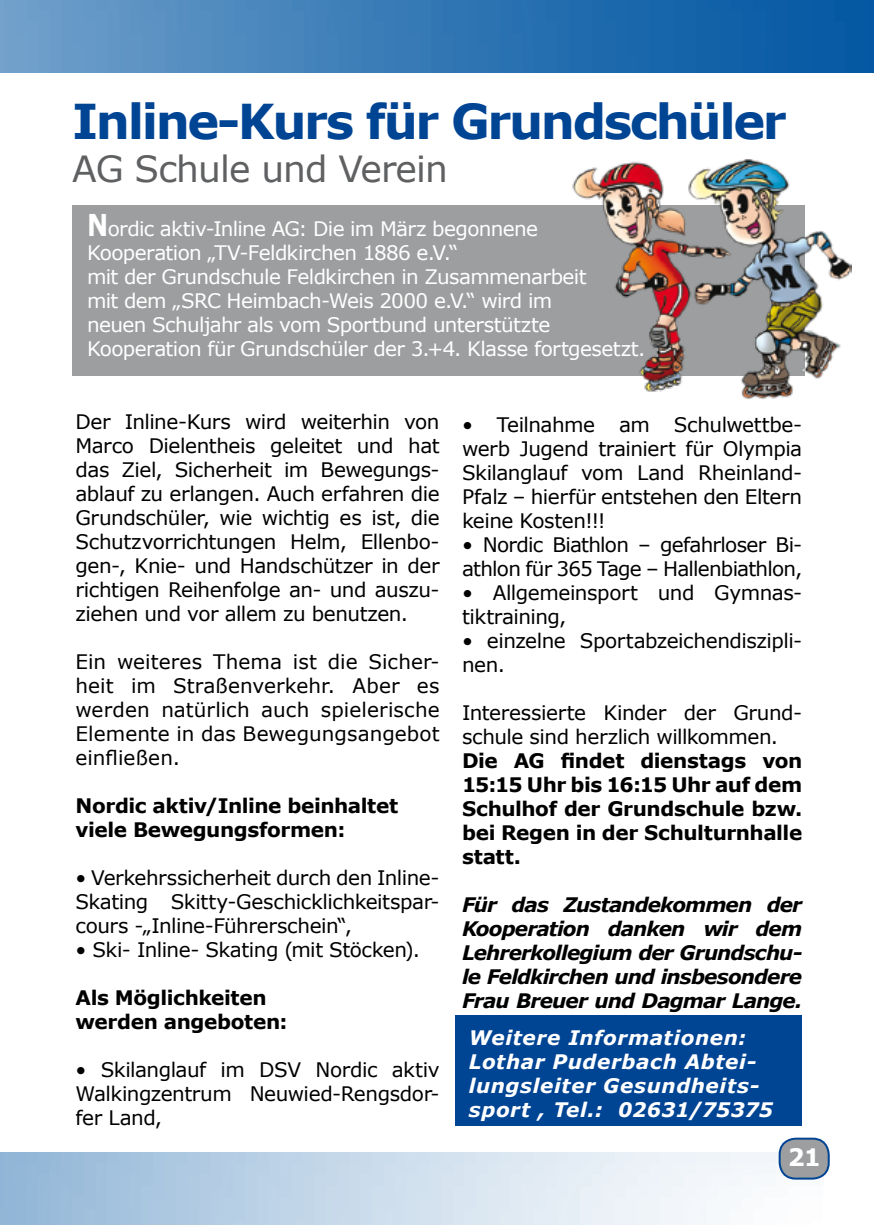
<style>
.page{position:relative;width:874px;height:1225px;background:#fff}
.page>*{position:absolute;margin:0;border:0;box-sizing:border-box;transform-origin:0 0}
.t1{font:700 48px "Verdana";letter-spacing:-.05em;color:#004494}
.t2{font:36px "Verdana";letter-spacing:-.025em;color:#5f6062}
.t3{font:700 24px "Verdana";color:#fff}
.t4{font:20px/24px "Verdana";letter-spacing:-.025em;color:#000;text-align:justify}
.t5{font:20px/24px "Verdana";letter-spacing:-.03em;color:#fff}
.t6{font:700 20px/24px "Verdana";letter-spacing:-.02em;color:#000}
.t7{font:italic 700 20px/24px "Verdana";letter-spacing:-.05em;color:#000;text-align:justify}
.t8{font:italic 700 20px/24px "Verdana";letter-spacing:.025em;color:#fff}
.s1{font-weight:700;font-size:30px}
</style>
<div class="page">
<img style="left:0;top:0;width:873px;height:72px">
<img style="left:0;top:1153px;width:823px;height:72px">
<div style="left:779px;top:1138px;width:49px;height:40px;background:#9c9e9f;border-radius:16px"></div>
<div style="left:778px;top:1137px;width:51px;height:42px;border:2px solid #004494;border-radius:16px"></div>
<div style="left:72px;top:205px;width:732px;height:170px;background:#9c9e9f"></div>
<div style="left:455px;top:1015px;width:346px;height:110px;background:#004494"></div>
<img style="left:555px;top:159px;width:295px;height:240px">
<h1 class="t1" style="left:72px;top:90px;width:715px">Inline-Kurs für Grundschüler</h1>
<h2 class="t2" style="left:72px;top:144px;width:377px">AG Schule und Verein</h2>
<p class="t5" style="left:87px;top:216px;width:559px"><span class="s1">N</span>ordic aktiv-Inline AG: Die im März begonnene Kooperation „TV-Feldkirchen 1886 e.V.“<br>mit der Grundschule Feldkirchen in Zusammenarbeit<br>mit dem „SRC Heimbach-Weis 2000 e.V.“ wird im<br>neuen Schuljahr als vom Sportbund unterstützte Kooperation für Grundschüler der 3.+4. Klasse fortgesetzt.</p>
<p class="t4" style="left:75px;top:409px;width:365px">Der Inline-Kurs wird weiterhin von Marco Dielentheis geleitet und hat das Ziel, Sicherheit im Bewegungs&shy;ablauf zu erlangen. Auch erfahren die Grundschüler, wie wichtig es ist, die Schutzvorrichtungen Helm, Ellenbo&shy;gen-, Knie- und Handschützer in der richtigen Reihenfolge an- und auszu&shy;ziehen und vor allem zu benutzen.</p>
<p class="t4" style="left:75px;top:649px;width:365px">Ein weiteres Thema ist die Sicher&shy;heit im Straßenverkehr. Aber es werden natürlich auch spielerische Elemente in das Bewegungsangebot einfließen.</p>
<p class="t6" style="left:75px;top:794px;width:324px">Nordic aktiv/Inline beinhaltet viele Bewegungsformen:</p>
<p class="t4" style="left:75px;top:865px;width:365px">• Verkehrssicherheit durch den Inline-Skating Skitty-Geschicklichkeitspar&shy;cours -„Inline-Führerschein“,</p>
<p class="t4" style="left:75px;top:937px;width:346px">• Ski- Inline- Skating (mit Stöcken).</p>
<p class="t6" style="left:75px;top:986px;width:213px">Als Möglichkeiten werden angeboten:</p>
<p class="t4" style="left:75px;top:1057px;width:365px">• Skilanglauf im DSV Nordic aktiv Walkingzentrum Neuwied-Rengsdor&shy;fer Land,</p>
<p class="t4" style="left:462px;top:412px;width:341px">• Teilnahme am Schulwettbe&shy;werb Jugend trainiert für Olympia Skilanglauf vom Land Rheinland-Pfalz – hierfür entstehen den Eltern keine Kosten!!!</p>
<p class="t4" style="left:462px;top:532px;width:341px">• Nordic Biathlon – gefahrloser Bi&shy;athlon für 365 Tage – Hallenbiathlon,</p>
<p class="t4" style="left:462px;top:580px;width:338px">• Allgemeinsport und Gymnas&shy;tiktraining,</p>
<p class="t4" style="left:462px;top:628px;width:341px">• einzelne Sportabzeichendiszipli&shy;nen.</p>
<p class="t4" style="left:462px;top:700px;width:341px">Interessierte Kinder der Grund&shy;schule sind herzlich willkommen.</p>
<p class="t6" style="left:462px;top:748px;width:341px;text-align:justify">Die AG findet dienstags von 15:15 Uhr bis 16:15 Uhr auf dem Schulhof der Grundschule bzw. bei Regen in der Schulturnhalle statt.</p>
<p class="t7" style="left:462px;top:892px;width:341px">Für das Zustandekommen der Kooperation danken wir dem Lehrerkollegium der Grundschu&shy;le Feldkirchen und insbesondere Frau Breuer und Dagmar Lange.</p>
<p class="t8" style="left:468px;top:1025px;width:305px">Weitere Informationen:<br>Lothar Puderbach Abtei&shy;lungsleiter Gesundheits&shy;sport , Tel.: 02631/75375</p>
<p class="t3" style="left:787px;top:1142px;width:35px">21</p>
</div>
